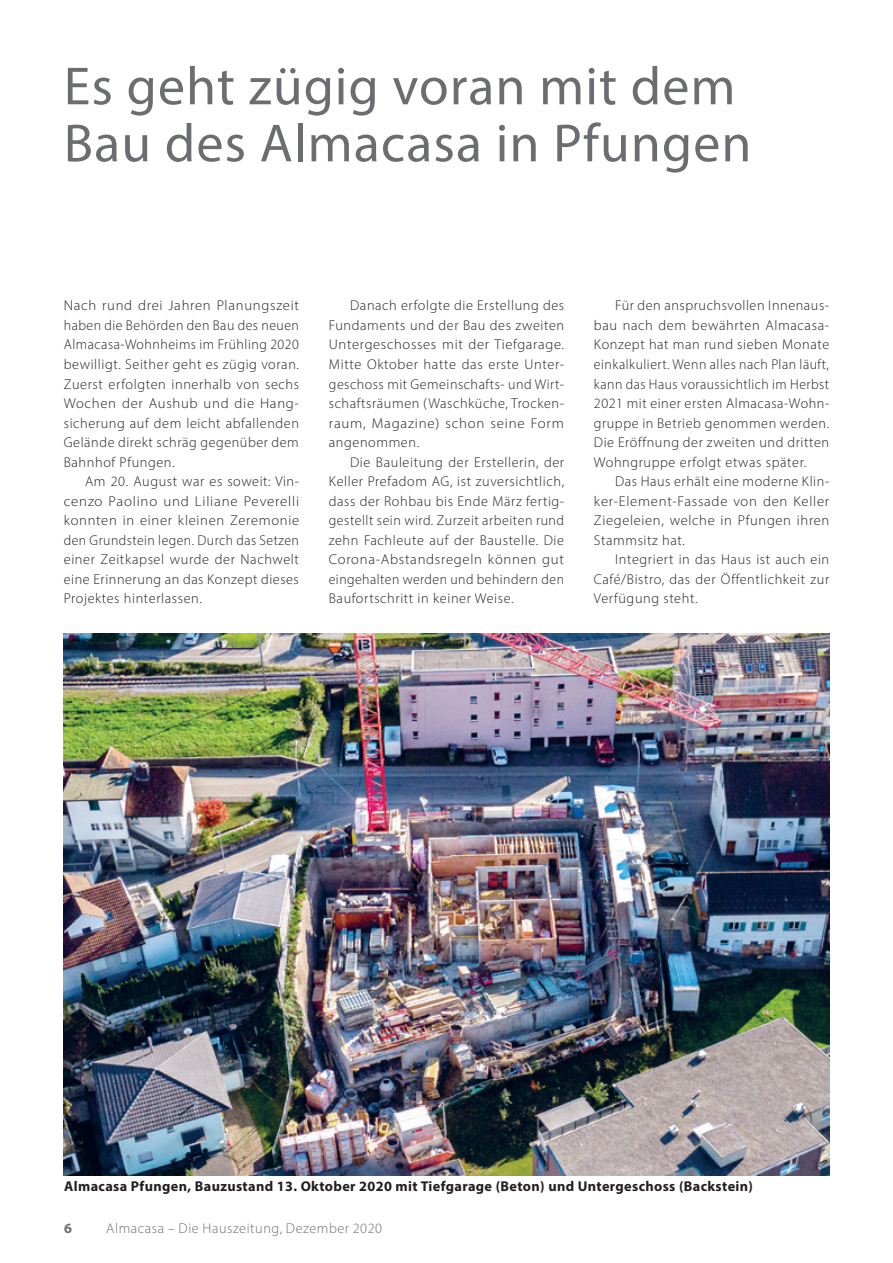
<style>
.page{position:relative;width:893px;height:1263px;background:#fff}
.page>*{position:absolute;margin:0;border:0;box-sizing:border-box;transform-origin:0 0}
.t1{font:54px/57px "Myriad Pro";letter-spacing:.02em;color:#6c6d70}
.t2{font:300 14.25px/19.5px "Myriad Pro";letter-spacing:.04em;color:#231f20;text-align:justify}
.t3{font:700 14.25px "Myriad Pro";letter-spacing:.025em;color:#231f20}
.t4{font:300 14.25px "Myriad Pro";letter-spacing:.04em;color:#6c6d70}
.t5{font:700 14.25px "Myriad Pro";color:#6c6d70}
</style>
<div class="page">
<img style="left:64px;top:634px;width:765px;height:542px">
<h1 class="t1" style="left:64px;top:57px;width:689px">Es geht zügig voran mit dem<br>Bau des Almacasa in Pfungen</h1>
<p class="t2" style="left:64px;top:296px;width:237px">Nach rund drei Jahren Planungszeit haben die Behörden den Bau des neuen Almacasa-Wohnheims im Frühling 2020 bewilligt. Seither geht es zügig voran.<br>Zuerst erfolgten innerhalb von sechs Wochen der Aushub und die Hang&shy;sicherung auf dem leicht abfallenden Gelände direkt schräg gegenüber dem Bahnhof Pfungen.</p>
<p class="t2" style="left:64px;top:471px;width:237px;text-indent:21px">Am 20. August war es soweit: Vin&shy;cenzo Paolino und Liliane Peverelli konnten in einer kleinen Zeremonie den Grundstein legen. Durch das Setzen einer Zeitkapsel wurde der Nachwelt eine Erinnerung an das Konzept dieses Projektes hinterlassen.</p>
<p class="t2" style="left:329px;top:296px;width:237px;text-indent:21px">Danach erfolgte die Erstellung des Fundaments und der Bau des zweiten Untergeschosses mit der Tiefgarage.<br>Mitte Oktober hatte das erste Unter&shy;geschoss mit Gemeinschafts- und Wirt&shy;schaftsräumen (Waschküche, Trocken&shy;raum, Magazine) schon seine Form angenommen.</p>
<p class="t2" style="left:329px;top:452px;width:237px;text-indent:21px">Die Bauleitung der Erstellerin, der Keller Prefadom AG, ist zuversichtlich, dass der Rohbau bis Ende März fertig&shy;gestellt sein wird. Zurzeit arbeiten rund zehn Fachleute auf der Baustelle. Die Corona-Abstandsregeln können gut eingehalten werden und behindern den Baufortschritt in keiner Weise.</p>
<p class="t2" style="left:594px;top:296px;width:237px;text-indent:21px">Für den anspruchsvollen Innenaus&shy;bau nach dem bewährten Almacasa-Konzept hat man rund sieben Monate einkalkuliert. Wenn alles nach Plan läuft, kann das Haus voraussichtlich im Herbst 2021 mit einer ersten Almacasa-Wohn&shy;gruppe in Betrieb genommen werden.<br>Die Eröffnung der zweiten und dritten Wohngruppe erfolgt etwas später.</p>
<p class="t2" style="left:594px;top:471px;width:237px;text-indent:21px">Das Haus erhält eine moderne Klin&shy;ker-Element-Fassade von den Keller Ziegeleien, welche in Pfungen ihren Stammsitz hat.</p>
<p class="t2" style="left:594px;top:549px;width:237px;text-indent:21px">Integriert in das Haus ist auch ein Café/Bistro, das der Öffentlichkeit zur Verfügung steht.</p>
<p class="t3" style="left:64px;top:1177px;width:690px">Almacasa Pfungen, Bauzustand 13. Oktober 2020 mit Tiefgarage (Beton) und Untergeschoss (Backstein)</p>
<p class="t5" style="left:64px;top:1219px;width:9px">6</p>
<p class="t4" style="left:106px;top:1220px;width:278px">Almacasa – Die Hauszeitung, Dezember 2020</p>
</div>
